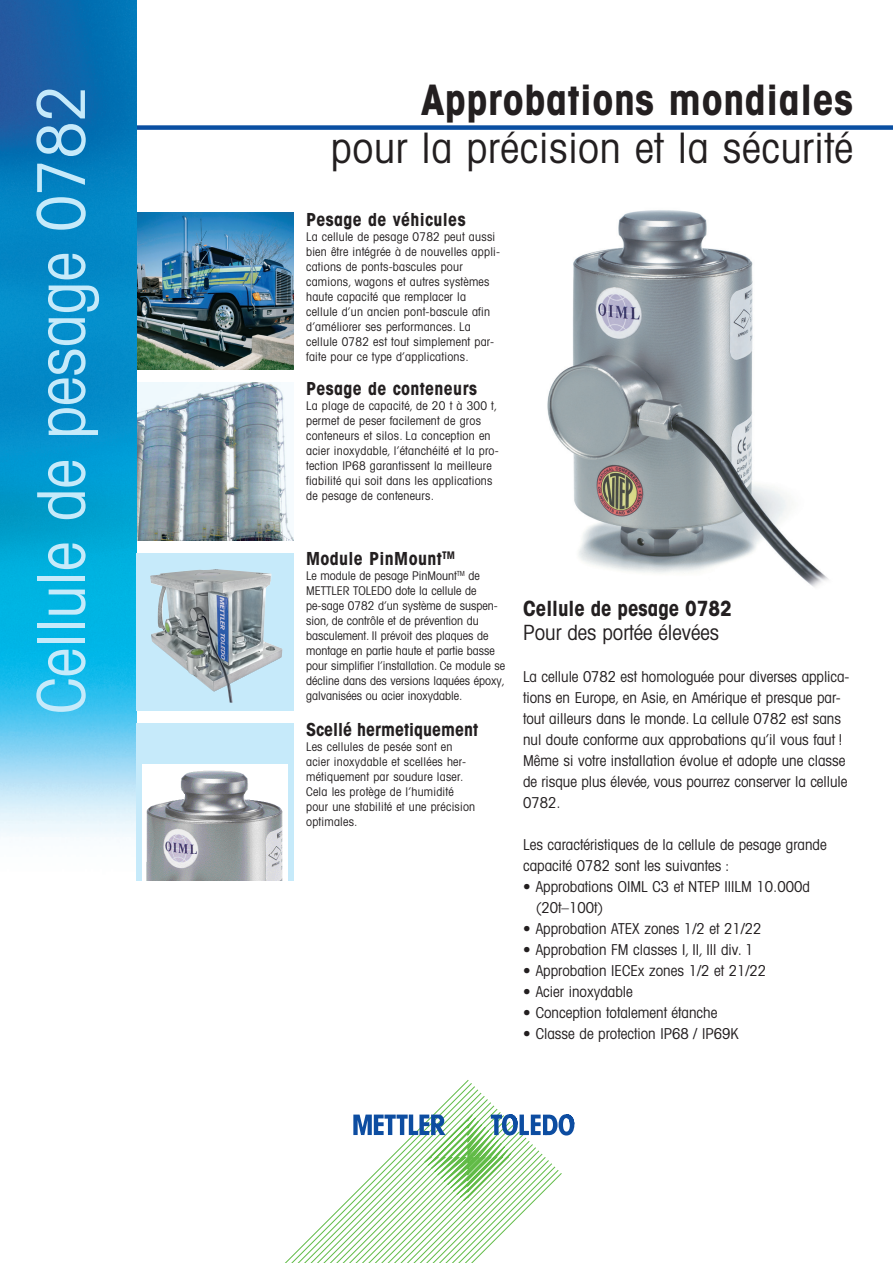
<style>
.page{position:relative;width:893px;height:1263px;background:#fff}
.page>*{position:absolute;margin:0;border:0;box-sizing:border-box;transform-origin:0 0}
.t1{font:66px "Avant Gardefor MT Bk";color:#c6eafa}
._1___Titel{font:42px "Avant Gardefor MT Bk";letter-spacing:.015em;color:#231f20}
._1___Titel-2{font:42px "Avant Gardefor MT Bd";letter-spacing:.015em;color:#231f20}
._3___Lauftext_10_14{font:21px "Avant Gardefor MT Bk";color:#231f20}
._3___Lauftext_10_14-2{font:21px "Avant Gardefor MT Bd";color:#231f20}
.Lauf10_14{font:18px "Avant Gardefor MT Bd";letter-spacing:.02em;color:#231f20}
.Lauf10_14-2{font:18px "Avant Gardefor MT Bd";color:#231f20}
.Lauftext_10_14{font:15px/21px "Avant Gardefor MT Bk";color:#231f20}
.Bildlegende_linksbün{font:12px/15px "Avant Gardefor MT Bk";letter-spacing:.02em;color:#231f20}
.Bildlegende_linksbün-2{font:12px/15px "Avant Gardefor MT Bk";color:#231f20}
.Lauf10_14-3{font:12px/15px "Avant Gardefor MT Bk";letter-spacing:.02em;color:#231f20}
</style>
<div class="page">
<img style="left:547px;top:210px;width:282px;height:377px">
<img style="left:136px;top:213px;width:157px;height:157px">
<img style="left:136px;top:383px;width:157px;height:157px">
<div style="left:111px;top:125px;width:782px;height:5px;background:#0a4fa2"></div>
<img style="left:0;top:0;width:136px;height:838px">
<svg style="left:285px;top:1080px;width:250px;height:183px"></svg>
<svg style="left:353px;top:1114px;width:221px;height:87px"></svg>
<div style="left:136px;top:553px;width:157px;height:157px;background:#c6eafa"></div>
<img style="left:150px;top:569px;width:132px;height:134px">
<div style="left:136px;top:723px;width:157px;height:158px;background:#c6eafa"></div>
<img style="left:142px;top:764px;width:146px;height:117px">
<p class="t1" style="left:20px;top:714px;width:630px;rotate:-90deg">Cellule de pesage 0782</p>
<p class="_1___Titel-2" style="left:421px;top:73px;width:434px">Approbations mondiales</p>
<p class="_1___Titel" style="left:331px;top:122px;width:524px">pour la précision et la sécurité</p>
<p class="Lauf10_14" style="left:306px;top:208px;width:161px">Pesage de véhicules</p>
<p class="Lauf10_14-3" style="left:306px;top:229px;width:195px">La cellule de pesage 0782 peut aussi bien être intégrée à de nouvelles appli&shy;cations de ponts-bascules pour camions, wagons et autres systèmes haute capacité que remplacer la cellule d’un ancien pont-bascule afin d’améliorer ses performances. La cellule 0782 est tout simplement par&shy;faite pour ce type d’applications.</p>
<p class="Lauf10_14" style="left:306px;top:377px;width:172px">Pesage de conteneurs</p>
<p class="Bildlegende_linksbün" style="left:306px;top:398px;width:194px">La plage de capacité, de 20 t à 300 t, permet de peser facilement de gros conteneurs et silos. La conception en acier inoxydable, l’étanchéité et la pro&shy;tection IP68 garantissent la meilleure fiabilité qui soit dans les applications de pesage de conteneurs.</p>
<p class="Lauf10_14" style="left:306px;top:547px;width:150px">Module PinMount<sup>TM</sup></p>
<p class="Bildlegende_linksbün-2" style="left:306px;top:568px;width:201px">Le module de pesage PinMount<sup>TM</sup> de METTLER TOLEDO dote la cellule de pe-sage 0782 d’un système de suspen&shy;sion, de contrôle et de prévention du basculement. Il prévoit des plaques de montage en partie haute et partie basse pour simplifier l’installation. Ce module se décline dans des versions laquées époxy, galvanisées ou acier inoxydable.</p>
<p class="Lauf10_14-2" style="left:306px;top:718px;width:174px">Scellé hermetiquement</p>
<p class="Bildlegende_linksbün" style="left:306px;top:739px;width:171px">Les cellules de pesée sont en acier inoxydable et scellées her&shy;métiquement par soudure laser.<br>Cela les protège de l’humidité pour une stabilité et une précision optimales.</p>
<p class="_3___Lauftext_10_14-2" style="left:523px;top:595px;width:210px">Cellule de pesage 0782</p>
<p class="_3___Lauftext_10_14" style="left:523px;top:619px;width:197px">Pour des portée élevées</p>
<p class="Lauftext_10_14" style="left:523px;top:666px;width:328px">La cellule 0782 est homologuée pour diverses applica&shy;tions en Europe, en Asie, en Amérique et presque par&shy;tout ailleurs dans le monde. La cellule 0782 est sans nul doute conforme aux approbations qu’il vous faut !</p>
<p class="Lauftext_10_14" style="left:523px;top:750px;width:326px">Même si votre installation évolue et adopte une classe de risque plus élevée, vous pourrez conserver la cellule<br>0782.</p>
<p class="Lauftext_10_14" style="left:523px;top:834px;width:305px">Les caractéristiques de la cellule de pesage grande capacité 0782 sont les suivantes :</p>
<p class="Lauftext_10_14" style="left:536px;top:876px;width:276px;text-indent:-13px">• Approbations OIML C3 et NTEP IIILM 10.000d (20t–100t)</p>
<p class="Lauftext_10_14" style="left:523px;top:918px;width:240px">• Approbation ATEX zones 1/2 et 21/22</p>
<p class="Lauftext_10_14" style="left:523px;top:939px;width:232px">• Approbation FM classes I, II, III div. 1</p>
<p class="Lauftext_10_14" style="left:523px;top:960px;width:245px">• Approbation IECEx zones 1/2 et 21/22</p>
<p class="Lauftext_10_14" style="left:523px;top:981px;width:111px">• Acier inoxydable</p>
<p class="Lauftext_10_14" style="left:523px;top:1002px;width:196px">• Conception totalement étanche</p>
<p class="Lauftext_10_14" style="left:523px;top:1023px;width:217px">• Classe de protection IP68 / IP69K</p>
</div>
